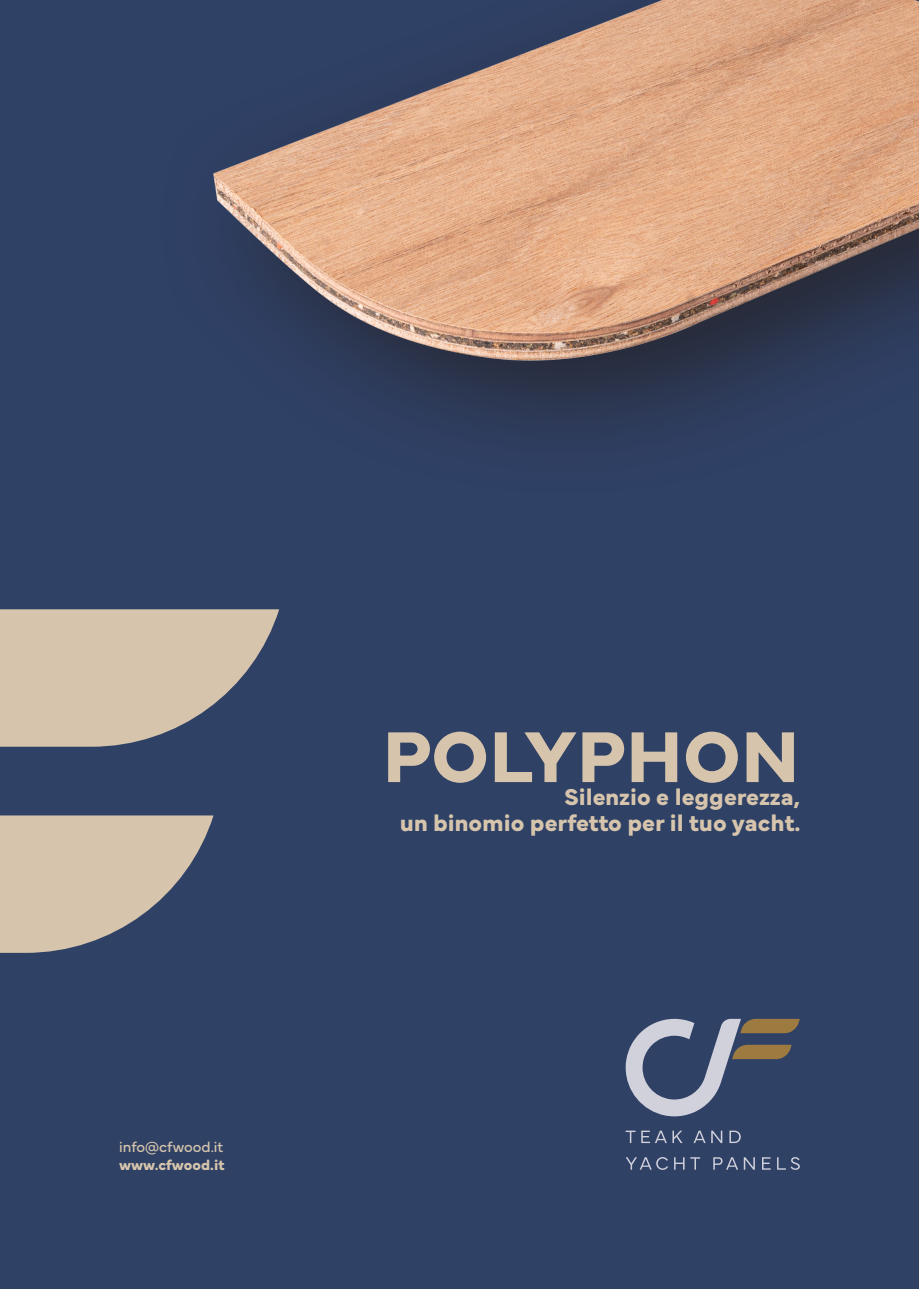
<style>
.page{position:relative;width:919px;height:1289px;background:#fff}
.page>*{position:absolute;margin:0;border:0;box-sizing:border-box;transform-origin:0 0}
.t1{font:700 75px "Mundial";color:#d6c5ac}
.t2{font:700 24px "Mundial";color:#d6c5ac}
.t3{font:15px "Mundial";color:#d6c5ac}
.t4{font:700 15px "Mundial";color:#d6c5ac}
</style>
<div class="page">
<div style="left:0;top:0;width:918px;height:1288px;background:#304166"></div>
<svg style="left:0;top:691px;width:229px;height:55px"></svg>
<svg style="left:0;top:815px;width:213px;height:137px"></svg>
<svg style="left:625px;top:1018px;width:174px;height:98px"></svg>
<svg style="left:625px;top:1130px;width:10px;height:13px"></svg>
<svg style="left:641px;top:1130px;width:25px;height:13px"></svg>
<svg style="left:672px;top:1130px;width:10px;height:13px"></svg>
<svg style="left:693px;top:1130px;width:12px;height:13px"></svg>
<svg style="left:711px;top:1130px;width:11px;height:13px"></svg>
<svg style="left:729px;top:1130px;width:11px;height:13px"></svg>
<svg style="left:625px;top:1157px;width:43px;height:12px"></svg>
<svg style="left:674px;top:1157px;width:10px;height:12px"></svg>
<svg style="left:690px;top:1157px;width:10px;height:12px"></svg>
<svg style="left:713px;top:1157px;width:41px;height:12px"></svg>
<svg style="left:762px;top:1157px;width:8px;height:12px"></svg>
<svg style="left:777px;top:1157px;width:22px;height:12px"></svg>
<img style="left:0;top:0;width:918px;height:691px">
<p class="t3" style="left:119px;top:1134px;width:106px">info@cfwood.it</p>
<p class="t4" style="left:119px;top:1152px;width:107px">www.cfwood.it</p>
<p class="t1" style="left:382px;top:698px;width:419px">POLYPHON</p>
<p class="t2" style="left:564px;top:778px;width:238px">Silenzio e leggerezza,</p>
<p class="t2" style="left:400px;top:803px;width:402px">un binomio perfetto per il tuo yacht.</p>
</div>
